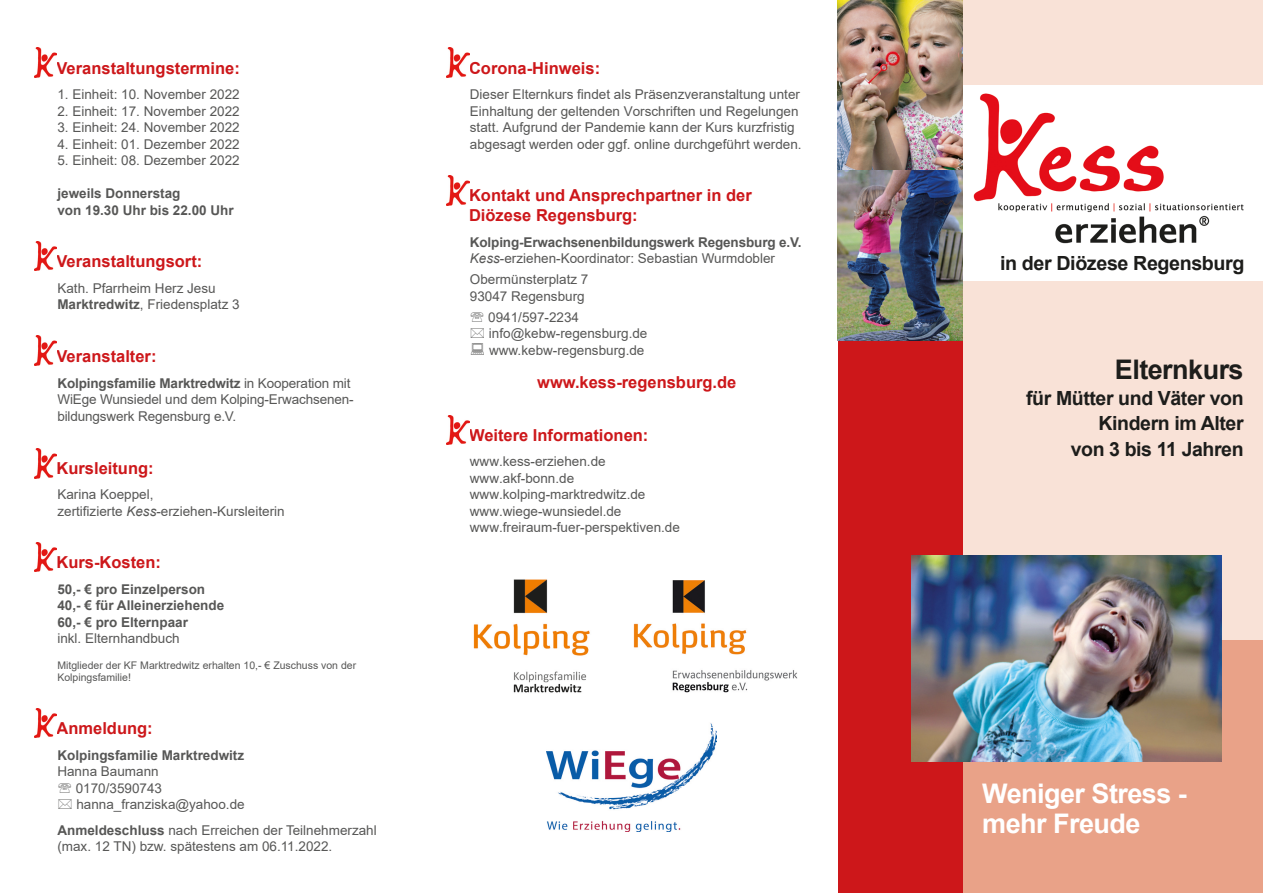
<style>
.page{position:relative;width:1263px;height:893px;background:#fff}
.page>*{position:absolute;margin:0;border:0;box-sizing:border-box;transform-origin:0 0}
.t1{font:700 27px/30px "Arial";letter-spacing:-.02em;color:#fff}
.t2{font:700 27px "Arial";letter-spacing:-.02em;color:#1d1d1b}
.t3{font:700 19.5px/25.5px "Arial";letter-spacing:-.02em;color:#1d1d1b;text-align:right}
.t4{font:700 16.5px/19.8px "Arial";color:#cd171a}
.t5{font:13.5px/16.5px "Arial";color:#575756}
.t6{font:700 13.5px/16.5px "Arial";color:#575756}
.t7{font:10.5px/12.6px "Arial";color:#575756}
.s1{font-weight:700}
.s2{font-style:italic}
.s3{font-weight:400;font-style:italic}
.s4{font-weight:400}
</style>
<div class="page">
<div style="left:954px;top:0;width:309px;height:650px;background:#f9e2d7"></div>
<div style="left:962px;top:640px;width:301px;height:253px;background:#e9a288"></div>
<div style="left:838px;top:336px;width:125px;height:557px;background:#cd171a"></div>
<div style="left:948px;top:85px;width:315px;height:196px;background:#fff"></div>
<img style="left:973px;top:93px;width:271px;height:151px">
<img style="left:838px;top:0;width:125px;height:170px">
<img style="left:838px;top:170px;width:125px;height:170px">
<img style="left:912px;top:555px;width:310px;height:207px">
<img style="left:34px;top:48px;width:23px;height:30px">
<img style="left:34px;top:241px;width:23px;height:30px">
<img style="left:34px;top:336px;width:23px;height:29px">
<img style="left:446px;top:175px;width:23px;height:30px">
<img style="left:446px;top:415px;width:23px;height:30px">
<img style="left:446px;top:48px;width:23px;height:30px">
<img style="left:34px;top:449px;width:23px;height:29px">
<img style="left:34px;top:542px;width:23px;height:30px">
<img style="left:34px;top:708px;width:23px;height:30px">
<img style="left:633px;top:580px;width:165px;height:113px">
<img style="left:547px;top:723px;width:169px;height:108px">
<img style="left:473px;top:579px;width:117px;height:114px">
<p class="t4" style="left:57px;top:58px;width:185px">Veranstaltungstermine:</p>
<p class="t5" style="left:57px;top:86px;width:184px">1. Einheit: 10. November 2022</p>
<p class="t5" style="left:57px;top:103px;width:184px">2. Einheit: 17. November 2022</p>
<p class="t5" style="left:57px;top:119px;width:184px">3. Einheit: 24. November 2022</p>
<p class="t5" style="left:57px;top:136px;width:184px">4. Einheit: 01. Dezember 2022</p>
<p class="t5" style="left:57px;top:152px;width:184px">5. Einheit: 08. Dezember 2022</p>
<p class="t6" style="left:57px;top:185px;width:178px">jeweils Donnerstag<br>von 19.30 Uhr bis 22.00 Uhr</p>
<p class="t4" style="left:57px;top:252px;width:147px">Veranstaltungsort:</p>
<p class="t5" style="left:57px;top:280px;width:184px">Kath. Pfarrheim Herz Jesu<br><span class="s1">Marktredwitz</span>, Friedensplatz 3</p>
<p class="t4" style="left:57px;top:347px;width:101px">Veranstalter:</p>
<p class="t5" style="left:57px;top:375px;width:298px"><span class="s1">Kolpingsfamilie Marktredwitz</span> in Kooperation mit<br>WiEge Wunsiedel und dem Kolping-Erwachsenen&shy;bildungswerk Regensburg e.V.</p>
<p class="t4" style="left:57px;top:458px;width:99px">Kursleitung:</p>
<p class="t5" style="left:57px;top:486px;width:229px">Karina Koeppel,<br>zertifizierte <span class="s2">Kess</span>-erziehen-Kursleiterin</p>
<p class="t4" style="left:57px;top:553px;width:106px">Kurs-Kosten:</p>
<p class="t6" style="left:57px;top:581px;width:168px">50,- € pro Einzelperson<br>40,- € für Alleinerziehende<br>60,- € pro Elternpaar</p>
<p class="t5" style="left:57px;top:630px;width:124px">inkl. Elternhandbuch</p>
<p class="t7" style="left:57px;top:659px;width:300px">Mitglieder der KF Marktredwitz erhalten 10,- € Zuschuss von der<br>Kolpingsfamilie!</p>
<p class="t4" style="left:57px;top:718px;width:98px">Anmeldung:</p>
<p class="t6" style="left:57px;top:747px;width:188px">Kolpingsfamilie Marktredwitz</p>
<p class="t5" style="left:76px;top:763px;width:170px;text-indent:-18px">Hanna Baumann<br>0170/3590743 hanna_franziska@yahoo.de</p>
<p class="t5" style="left:57px;top:821px;width:321px"><span class="s1">Anmeldeschluss</span> nach Erreichen der Teilnehmerzahl (max. 12 TN) bzw. spätestens am 06.11.2022.</p>
<p class="t4" style="left:469px;top:58px;width:133px">Corona-Hinweis:</p>
<p class="t5" style="left:470px;top:86px;width:333px">Dieser Elternkurs findet als Präsenzveranstaltung unter Einhaltung der geltenden Vorschriften und Regelungen statt. Aufgrund der Pandemie kann der Kurs kurzfristig abgesagt werden oder ggf. online durchgeführt werden.</p>
<p class="t4" style="left:469px;top:186px;width:284px">Kontakt und Ansprechpartner in der<br>Diözese Regensburg:</p>
<p class="t6" style="left:470px;top:234px;width:333px">Kolping-Erwachsenenbildungswerk Regensburg e.V.<br><span class="s3">Kess</span><span class="s4">-erziehen-Koordinator: Sebastian Wurmdobler</span></p>
<p class="t5" style="left:470px;top:271px;width:120px">Obermünsterplatz 7<br>93047 Regensburg</p>
<p class="t5" style="left:488px;top:309px;width:161px">0941/597-2234 info@kebw-regensburg.de www.kebw-regensburg.de</p>
<p class="t4" style="left:537px;top:372px;width:201px">www.kess-regensburg.de</p>
<p class="t4" style="left:469px;top:425px;width:181px">Weitere Informationen:</p>
<p class="t5" style="left:470px;top:453px;width:212px">www.kess-erziehen.de www.akf-bonn.de www.kolping-marktredwitz.de www.wiege-wunsiedel.de www.freiraum-fuer-perspektiven.de</p>
<h2 class="t3" style="left:1000px;top:251px;width:246px">in der Diözese Regensburg</h2>
<h1 class="t2" style="left:1115px;top:351px;width:130px">Elternkurs</h1>
<h2 class="t3" style="left:1026px;top:385px;width:219px">für Mütter und Väter von<br>Kindern im Alter<br>von 3 bis 11 Jahren</h2>
<h1 class="t1" style="left:982px;top:779px;width:206px">Weniger Stress - mehr Freude</h1>
</div>
